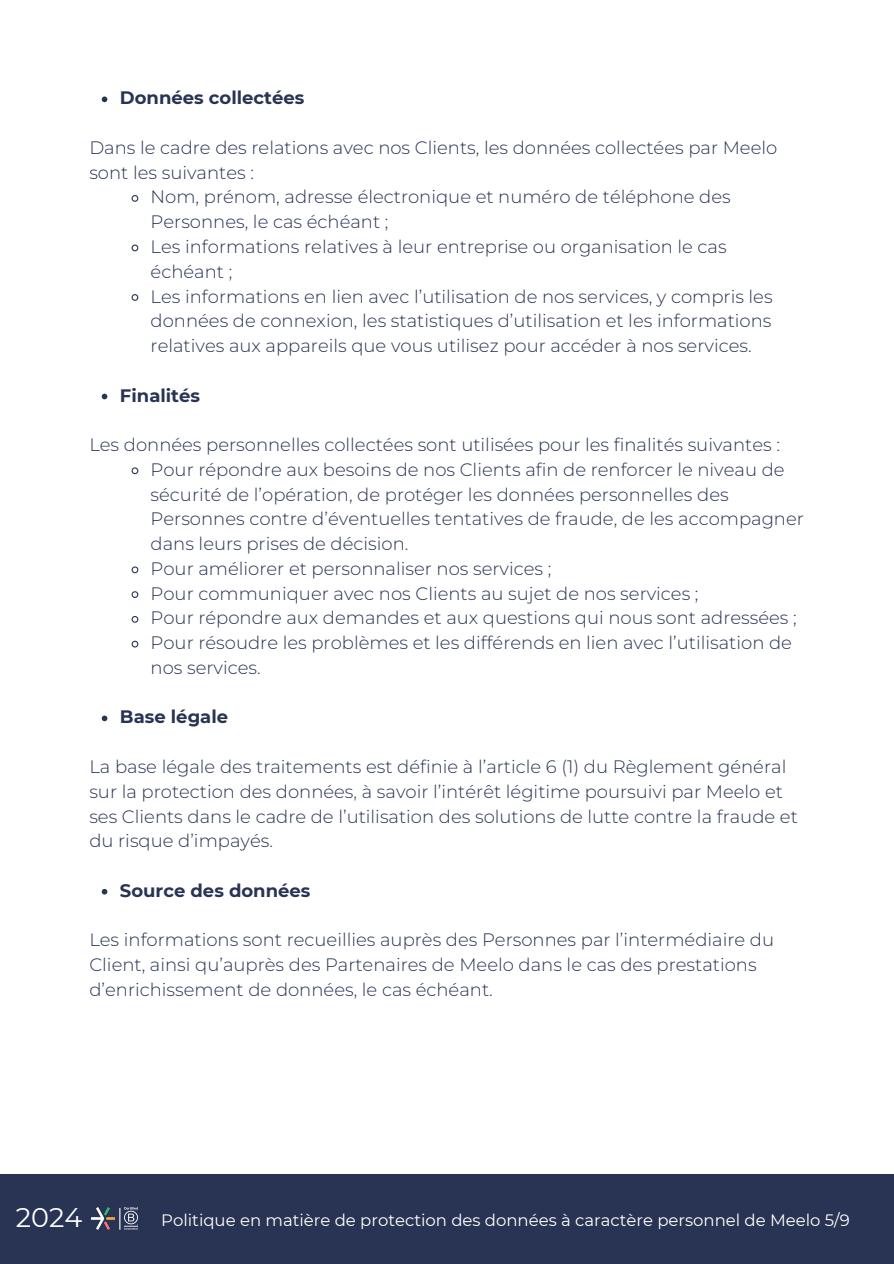
<style>
.page{position:relative;width:894px;height:1264px;background:#fff}
.page>*{position:absolute;margin:0;border:0;box-sizing:border-box;transform-origin:0 0}
.t1{font:27px "Montserrat";color:#fff}
.t2{font:300 18px/24.8px "Montserrat";color:#293354}
.t3{font:700 18px "Montserrat";color:#293354}
.t4{font:16.5px "Montserrat";color:#fff}
</style>
<div class="page">
<svg style="left:102px;top:96px;width:5px;height:6px"></svg>
<svg style="left:131px;top:195px;width:8px;height:7px"></svg>
<svg style="left:131px;top:244px;width:8px;height:8px"></svg>
<svg style="left:131px;top:294px;width:8px;height:7px"></svg>
<svg style="left:102px;top:393px;width:5px;height:6px"></svg>
<svg style="left:131px;top:467px;width:8px;height:8px"></svg>
<svg style="left:131px;top:566px;width:8px;height:8px"></svg>
<svg style="left:131px;top:591px;width:8px;height:7px"></svg>
<svg style="left:131px;top:616px;width:8px;height:7px"></svg>
<svg style="left:131px;top:640px;width:8px;height:8px"></svg>
<svg style="left:102px;top:715px;width:5px;height:6px"></svg>
<svg style="left:102px;top:888px;width:5px;height:6px"></svg>
<div style="left:0;top:1174px;width:893px;height:89px;background:#293354"></div>
<img style="left:91px;top:1207px;width:24px;height:22px">
<svg style="left:119px;top:1207px;width:1px;height:22px"></svg>
<img style="left:125px;top:1207px;width:12px;height:22px">
<p class="t3" style="left:120px;top:87px;width:186px">Données collectées</p>
<p class="t2" style="left:89px;top:135px;width:689px">Dans le cadre des relations avec nos Clients, les données collectées par Meelo sont les suivantes :</p>
<p class="t2" style="left:150px;top:185px;width:581px">Nom, prénom, adresse électronique et numéro de téléphone des<br>Personnes, le cas échéant ;</p>
<p class="t2" style="left:150px;top:234px;width:577px">Les informations relatives à leur entreprise ou organisation le cas échéant ;</p>
<p class="t2" style="left:150px;top:284px;width:623px;text-align:justify">Les informations en lien avec l’utilisation de nos services, y compris les données de connexion, les statistiques d’utilisation et les informations relatives aux appareils que vous utilisez pour accéder à nos services.</p>
<p class="t3" style="left:120px;top:384px;width:82px">Finalités</p>
<p class="t2" style="left:89px;top:432px;width:692px">Les données personnelles collectées sont utilisées pour les finalités suivantes :</p>
<p class="t2" style="left:150px;top:457px;width:654px">Pour répondre aux besoins de nos Clients afin de renforcer le niveau de sécurité de l’opération, de protéger les données personnelles des Personnes contre d’éventuelles tentatives de fraude, de les accompagner dans leurs prises de décision.</p>
<p class="t2" style="left:150px;top:556px;width:402px">Pour améliorer et personnaliser nos services ;</p>
<p class="t2" style="left:150px;top:581px;width:549px">Pour communiquer avec nos Clients au sujet de nos services ;</p>
<p class="t2" style="left:150px;top:605px;width:647px">Pour répondre aux demandes et aux questions qui nous sont adressées ;</p>
<p class="t2" style="left:150px;top:630px;width:642px">Pour résoudre les problèmes et les différends en lien avec l’utilisation de nos services.</p>
<p class="t3" style="left:120px;top:706px;width:110px">Base légale</p>
<p class="t2" style="left:89px;top:754px;width:709px">La base légale des traitements est définie à l’article 6 (1) du Règlement général sur la protection des données, à savoir l’intérêt légitime poursuivi par Meelo et ses Clients dans le cadre de l’utilisation des solutions de lutte contre la fraude et du risque d’impayés.</p>
<p class="t3" style="left:120px;top:879px;width:192px">Source des données</p>
<p class="t2" style="left:89px;top:927px;width:686px">Les informations sont recueillies auprès des Personnes par l’intermédiaire du<br>Client, ainsi qu’auprès des Partenaires de Meelo dans le cas des prestations d’enrichissement de données, le cas échéant.</p>
<h1 class="t1" style="left:16px;top:1200px;width:68px">2024</h1>
<p class="t4" style="left:161px;top:1209px;width:690px">Politique en matière de protection des données à caractère personnel de Meelo 5/9</p>
</div>
